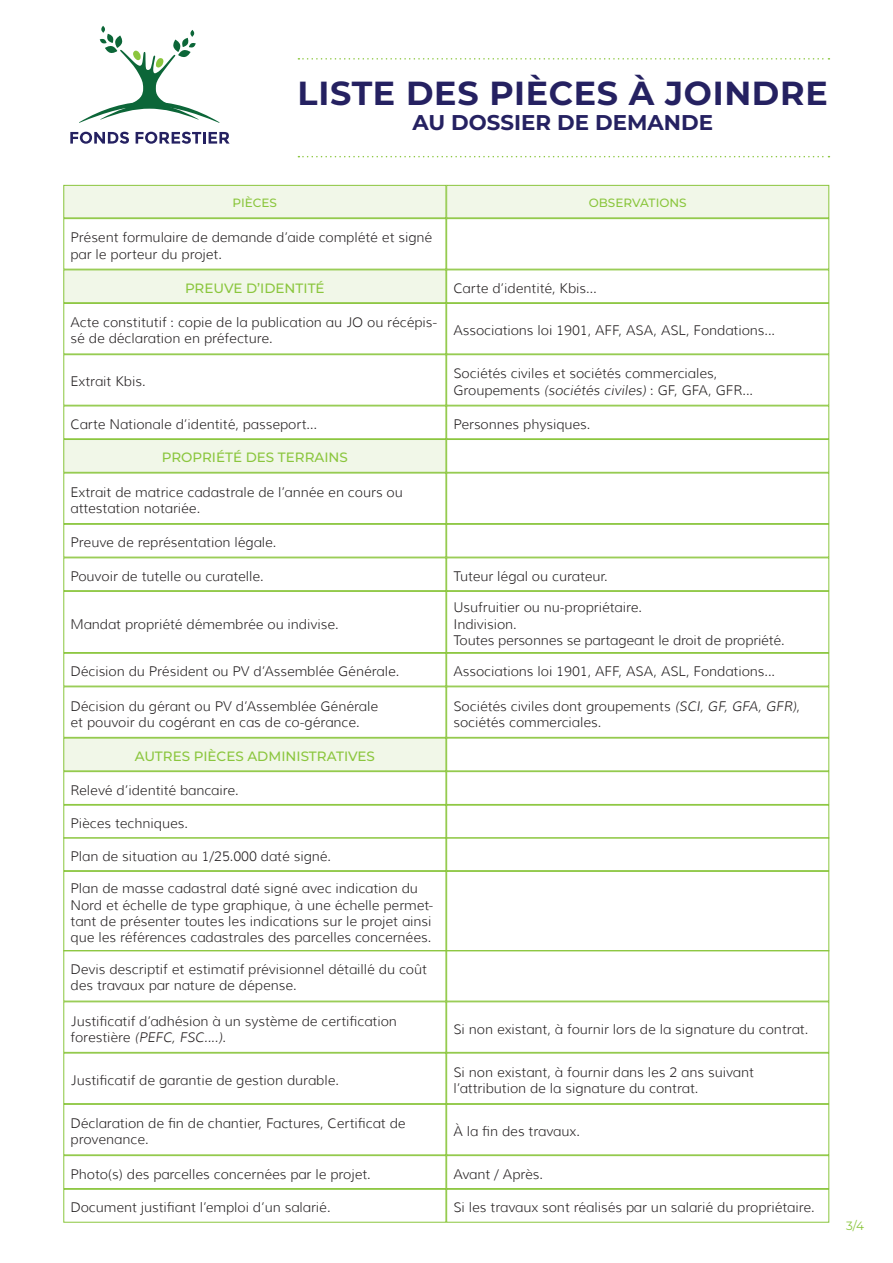
<style>
.page{position:relative;width:893px;height:1263px;background:#fff}
.page>*{position:absolute;margin:0;border:0;box-sizing:border-box;transform-origin:0 0}
.t1{font:100 33.3px "Montserrat";letter-spacing:.02em;color:#252161}
.t2{font:100 21.3px "Montserrat";color:#252161}
.t3{font:300 13.5px/16.2px "Muli";color:#231f20}
.t4{font:100 13.5px "Montserrat";color:#8bc63e}
.t5{font:100 12px "Montserrat";color:#8bc63e}
</style>
<div class="page">
<svg style="left:298px;top:156px;width:531px;height:1px"></svg>
<svg style="left:298px;top:58px;width:531px;height:2px"></svg>
<div style="left:64px;top:185px;width:382px;height:33px;background:#f1f7e8"></div>
<div style="left:63px;top:185px;width:383px;height:33px;border:1px solid #8bc63e"></div>
<div style="left:63px;top:218px;width:383px;height:51px;border:1px solid #8bc63e"></div>
<div style="left:63px;top:303px;width:383px;height:51px;border:1px solid #8bc63e"></div>
<div style="left:63px;top:473px;width:383px;height:51px;border:1px solid #8bc63e"></div>
<div style="left:63px;top:524px;width:383px;height:33px;border:1px solid #8bc63e"></div>
<div style="left:63px;top:771px;width:383px;height:34px;border:1px solid #8bc63e"></div>
<div style="left:63px;top:557px;width:383px;height:34px;border:1px solid #8bc63e"></div>
<div style="left:63px;top:805px;width:383px;height:33px;border:1px solid #8bc63e"></div>
<div style="left:63px;top:837px;width:383px;height:34px;border:1px solid #8bc63e"></div>
<div style="left:63px;top:871px;width:383px;height:80px;border:1px solid #8bc63e"></div>
<div style="left:63px;top:950px;width:383px;height:51px;border:1px solid #8bc63e"></div>
<div style="left:63px;top:1001px;width:383px;height:52px;border:1px solid #8bc63e"></div>
<div style="left:63px;top:1053px;width:383px;height:51px;border:1px solid #8bc63e"></div>
<div style="left:63px;top:1104px;width:383px;height:51px;border:1px solid #8bc63e"></div>
<div style="left:63px;top:1155px;width:383px;height:34px;border:1px solid #8bc63e"></div>
<div style="left:63px;top:1189px;width:383px;height:33px;border:1px solid #8bc63e"></div>
<div style="left:63px;top:591px;width:383px;height:62px;border:1px solid #8bc63e"></div>
<div style="left:63px;top:354px;width:383px;height:52px;border:1px solid #8bc63e"></div>
<div style="left:63px;top:686px;width:383px;height:52px;border:1px solid #8bc63e"></div>
<div style="left:63px;top:653px;width:383px;height:33px;border:1px solid #8bc63e"></div>
<div style="left:63px;top:406px;width:383px;height:33px;border:1px solid #8bc63e"></div>
<div style="left:64px;top:439px;width:382px;height:33px;background:#f1f7e8"></div>
<div style="left:63px;top:439px;width:383px;height:34px;border:1px solid #8bc63e"></div>
<div style="left:64px;top:738px;width:382px;height:33px;background:#f1f7e8"></div>
<div style="left:64px;top:270px;width:382px;height:33px;background:#f1f7e8"></div>
<div style="left:63px;top:269px;width:383px;height:34px;border:1px solid #8bc63e"></div>
<div style="left:447px;top:185px;width:382px;height:33px;background:#f1f7e8"></div>
<div style="left:446px;top:185px;width:383px;height:33px;border:1px solid #8bc63e"></div>
<div style="left:446px;top:218px;width:383px;height:51px;border:1px solid #8bc63e"></div>
<div style="left:446px;top:303px;width:383px;height:51px;border:1px solid #8bc63e"></div>
<div style="left:446px;top:473px;width:383px;height:51px;border:1px solid #8bc63e"></div>
<div style="left:446px;top:524px;width:383px;height:33px;border:1px solid #8bc63e"></div>
<div style="left:446px;top:771px;width:383px;height:34px;border:1px solid #8bc63e"></div>
<div style="left:446px;top:557px;width:383px;height:34px;border:1px solid #8bc63e"></div>
<div style="left:446px;top:805px;width:383px;height:33px;border:1px solid #8bc63e"></div>
<div style="left:446px;top:837px;width:383px;height:34px;border:1px solid #8bc63e"></div>
<div style="left:446px;top:871px;width:383px;height:80px;border:1px solid #8bc63e"></div>
<div style="left:446px;top:950px;width:383px;height:51px;border:1px solid #8bc63e"></div>
<div style="left:446px;top:1001px;width:383px;height:52px;border:1px solid #8bc63e"></div>
<div style="left:446px;top:1053px;width:383px;height:51px;border:1px solid #8bc63e"></div>
<div style="left:446px;top:1104px;width:383px;height:51px;border:1px solid #8bc63e"></div>
<div style="left:446px;top:1155px;width:383px;height:34px;border:1px solid #8bc63e"></div>
<div style="left:446px;top:1189px;width:383px;height:33px;border:1px solid #8bc63e"></div>
<div style="left:446px;top:591px;width:383px;height:62px;border:1px solid #8bc63e"></div>
<div style="left:446px;top:354px;width:383px;height:52px;border:1px solid #8bc63e"></div>
<div style="left:446px;top:686px;width:383px;height:52px;border:1px solid #8bc63e"></div>
<div style="left:446px;top:653px;width:383px;height:33px;border:1px solid #8bc63e"></div>
<div style="left:446px;top:406px;width:383px;height:33px;border:1px solid #8bc63e"></div>
<div style="left:446px;top:439px;width:383px;height:34px;border:1px solid #8bc63e"></div>
<div style="left:446px;top:269px;width:383px;height:34px;border:1px solid #8bc63e"></div>
<svg style="left:70px;top:132px;width:59px;height:12px"></svg>
<svg style="left:136px;top:132px;width:94px;height:12px"></svg>
<svg style="left:79px;top:26px;width:140px;height:97px"></svg>
<h1 class="t1" style="left:298px;top:71px;width:531px">LISTE DES PIÈCES À JOINDRE</h1>
<h2 class="t2" style="left:412px;top:108px;width:302px">AU DOSSIER DE DEMANDE</h2>
<p class="t5" style="left:233px;top:195px;width:46px">PIÈCES</p>
<p class="t3" style="left:71px;top:229px;width:363px">Présent formulaire de demande d’aide complété et signé par le porteur du projet.</p>
<p class="t4" style="left:185px;top:279px;width:141px">PREUVE D’IDENTITÉ</p>
<p class="t3" style="left:71px;top:314px;width:368px">Acte constitutif : copie de la publication au JO ou récépis&shy;sé de déclaration en préfecture.</p>
<p class="t3" style="left:71px;top:374px;width:77px">Extrait Kbis.</p>
<p class="t3" style="left:71px;top:416px;width:248px">Carte Nationale d’identité, passeport…</p>
<p class="t4" style="left:162px;top:449px;width:188px">PROPRIÉTÉ DES TERRAINS</p>
<p class="t3" style="left:71px;top:484px;width:334px">Extrait de matrice cadastrale de l’année en cours ou attestation notariée.</p>
<p class="t3" style="left:71px;top:534px;width:207px">Preuve de représentation légale.</p>
<p class="t3" style="left:71px;top:568px;width:195px">Pouvoir de tutelle ou curatelle.</p>
<p class="t3" style="left:71px;top:616px;width:270px">Mandat propriété démembrée ou indivise.</p>
<p class="t3" style="left:71px;top:663px;width:330px">Décision du Président ou PV d’Assemblée Générale.</p>
<p class="t3" style="left:71px;top:698px;width:309px">Décision du gérant ou PV d’Assemblée Générale et pouvoir du cogérant en cas de co-gérance.</p>
<p class="t4" style="left:135px;top:747px;width:242px">AUTRES PIÈCES ADMINISTRATIVES</p>
<p class="t3" style="left:71px;top:782px;width:170px">Relevé d’identité bancaire.</p>
<p class="t3" style="left:71px;top:815px;width:119px">Pièces techniques.</p>
<p class="t3" style="left:71px;top:848px;width:262px">Plan de situation au 1/25.000 daté signé.</p>
<p class="t3" style="left:71px;top:880px;width:364px">Plan de masse cadastral daté signé avec indication du Nord et échelle de type graphique, à une échelle permet&shy;tant de présenter toutes les indications sur le projet ainsi que les références cadastrales des parcelles concernées.</p>
<p class="t3" style="left:71px;top:961px;width:358px">Devis descriptif et estimatif prévisionnel détaillé du coût des travaux par nature de dépense.</p>
<p class="t3" style="left:71px;top:1013px;width:328px">Justificatif d’adhésion à un système de certification fo re st i è re (PEFC, FSC....).</p>
<p class="t3" style="left:71px;top:1072px;width:270px">Justificatif de garantie de gestion durable.</p>
<p class="t3" style="left:71px;top:1115px;width:337px">Déclaration de fin de chantier, Factures, Certificat de provenance.</p>
<p class="t3" style="left:71px;top:1166px;width:302px">Photo(s) des parcelles concernées par le projet.</p>
<p class="t3" style="left:71px;top:1199px;width:262px">Document justifiant l’emploi d’un salarié.</p>
<p class="t5" style="left:589px;top:195px;width:99px">OBSERVATIONS</p>
<p class="t3" style="left:453px;top:280px;width:145px">Carte d’identité, Kbis…</p>
<p class="t3" style="left:453px;top:322px;width:323px">Associations loi 1901, AFF, ASA, ASL, Fondations...</p>
<p class="t3" style="left:453px;top:365px;width:301px">Sociétés civiles et sociétés commerciales,<br>Groupements (sociétés civiles) : GF, GFA, GFR...</p>
<p class="t3" style="left:453px;top:416px;width:139px">Personnes physiques.</p>
<p class="t3" style="left:453px;top:568px;width:156px">Tuteur légal ou curateur.</p>
<p class="t3" style="left:453px;top:599px;width:333px">Usufruitier ou nu-propriétaire.<br>Indivision.<br>Toutes personnes se partageant le droit de propriété.</p>
<p class="t3" style="left:453px;top:663px;width:323px">Associations loi 1901, AFF, ASA, ASL, Fondations...</p>
<p class="t3" style="left:453px;top:698px;width:348px">Sociétés civiles dont groupements (SCI, GF, GFA, GFR), sociétés commerciales.</p>
<p class="t3" style="left:453px;top:1021px;width:356px">Si non existant, à fournir lors de la signature du contrat.</p>
<p class="t3" style="left:453px;top:1064px;width:302px">Si non existant, à fournir dans les 2 ans suivant l’attribution de la signature du contrat.</p>
<p class="t3" style="left:453px;top:1123px;width:128px">À la fin des travaux.</p>
<p class="t3" style="left:453px;top:1166px;width:91px">Avant / Après.</p>
<p class="t3" style="left:453px;top:1199px;width:363px">Si les travaux sont réalisés par un salarié du propriétaire.</p>
<p class="t5" style="left:846px;top:1218px;width:19px">3/4</p>
</div>
